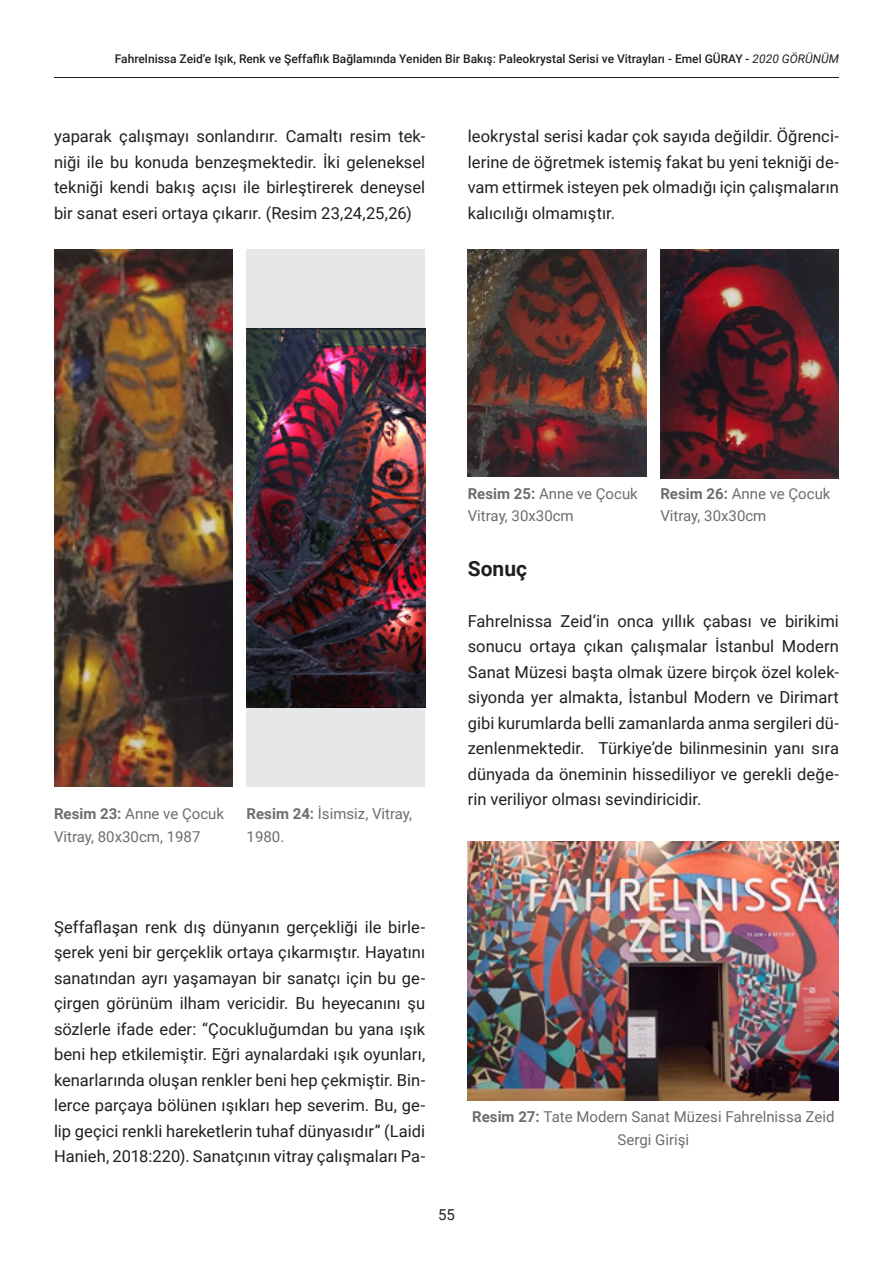
<style>
.page{position:relative;width:893px;height:1263px;background:#fff}
.page>*{position:absolute;margin:0;border:0;box-sizing:border-box;transform-origin:0 0}
.Metin{font:700 21px "Roboto";color:#231f20}
.Metin-2{font:16.5px/25.5px "Roboto";color:#231f20;text-align:justify}
.t1{font:15px/22.5px "Roboto";color:#6c6d70}
.t2{font:15px "Roboto";color:#231f20}
.t3{font:500 12px "Roboto";color:#231f20}
.s1{font-weight:400;font-style:italic}
.s2{font-weight:700}
</style>
<div class="page">
<hr style="left:54px;top:77px;width:785px;height:1px;background:#231f20">
<div style="left:247px;top:249px;width:178px;height:538px;background:#e6e7e9"></div>
<img style="left:54px;top:249px;width:179px;height:538px">
<img style="left:247px;top:328px;width:178px;height:380px">
<img style="left:468px;top:249px;width:178px;height:228px">
<img style="left:660px;top:249px;width:179px;height:229px">
<img style="left:468px;top:842px;width:371px;height:258px">
<p class="t3" style="left:115px;top:50px;width:726px">Fahrelnissa Zeid’e Işık, Renk ve Şeffaflık Bağlamında Yeniden Bir Bakış: Paleokrystal Serisi ve Vitrayları - Emel GÜRAY - <span class="s1">2020 GÖRÜNÜM</span></p>
<p class="Metin-2" style="left:54px;top:123px;width:373px">yaparak çalışmayı sonlandırır. Camaltı resim tek&shy;niği ile bu konuda benzeşmektedir. İki geleneksel tekniği kendi bakış açısı ile birleştirerek deneysel bir sanat eseri ortaya çıkarır. (Resim 23,24,25,26)</p>
<p class="Metin-2" style="left:468px;top:123px;width:373px">leokrystal serisi kadar çok sayıda değildir. Öğrenci&shy;lerine de öğretmek istemiş fakat bu yeni tekniği de&shy;vam ettirmek isteyen pek olmadığı için çalışmaların kalıcılığı olmamıştır.</p>
<p class="t1" style="left:54px;top:802px;width:172px"><span class="s2">Resim 23:</span> Anne ve Çocuk<br>Vitray, 80x30cm, 1987</p>
<p class="t1" style="left:247px;top:802px;width:167px"><span class="s2">Resim 24:</span> İsimsiz, Vitray,<br>1980.</p>
<p class="t1" style="left:468px;top:482px;width:172px"><span class="s2">Resim 25:</span> Anne ve Çocuk<br>Vitray, 30x30cm</p>
<p class="t1" style="left:660px;top:482px;width:172px"><span class="s2">Resim 26:</span> Anne ve Çocuk<br>Vitray, 30x30cm</p>
<p class="Metin" style="left:468px;top:553px;width:61px">Sonuç</p>
<p class="Metin-2" style="left:468px;top:607px;width:373px">Fahrelnissa Zeid’in onca yıllık çabası ve birikimi sonucu ortaya çıkan çalışmalar İstanbul Modern Sanat Müzesi başta olmak üzere birçok özel kolek&shy;siyonda yer almakta, İstanbul Modern ve Dirimart gibi kurumlarda belli zamanlarda anma sergileri dü&shy;zenlenmektedir. Türkiye’de bilinmesinin yanı sıra dünyada da öneminin hissediliyor ve gerekli değe&shy;rin veriliyor olması sevindiricidir.</p>
<p class="Metin-2" style="left:54px;top:913px;width:373px">Şeffaflaşan renk dış dünyanın gerçekliği ile birle&shy;şerek yeni bir gerçeklik ortaya çıkarmıştır. Hayatını sanatından ayrı yaşamayan bir sanatçı için bu ge&shy;çirgen görünüm ilham vericidir. Bu heyecanını şu sözlerle ifade eder: “Çocukluğumdan bu yana ışık beni hep etkilemiştir. Eğri aynalardaki ışık oyunları, kenarlarında oluşan renkler beni hep çekmiştir. Bin&shy;lerce parçaya bölünen ışıkları hep severim. Bu, ge&shy;lip geçici renkli hareketlerin tuhaf dünyasıdır” (Laidi Hanieh, 2018:220). Sanatçının vitray çalışmaları Pa-</p>
<p class="t2" style="left:438px;top:1204px;width:18px">55</p>
<p class="t1" style="left:472px;top:1105px;width:364px;text-align:center"><span class="s2">Resim 27:</span> Tate Modern Sanat Müzesi Fahrelnissa Zeid<br>Sergi Girişi</p>
</div>
